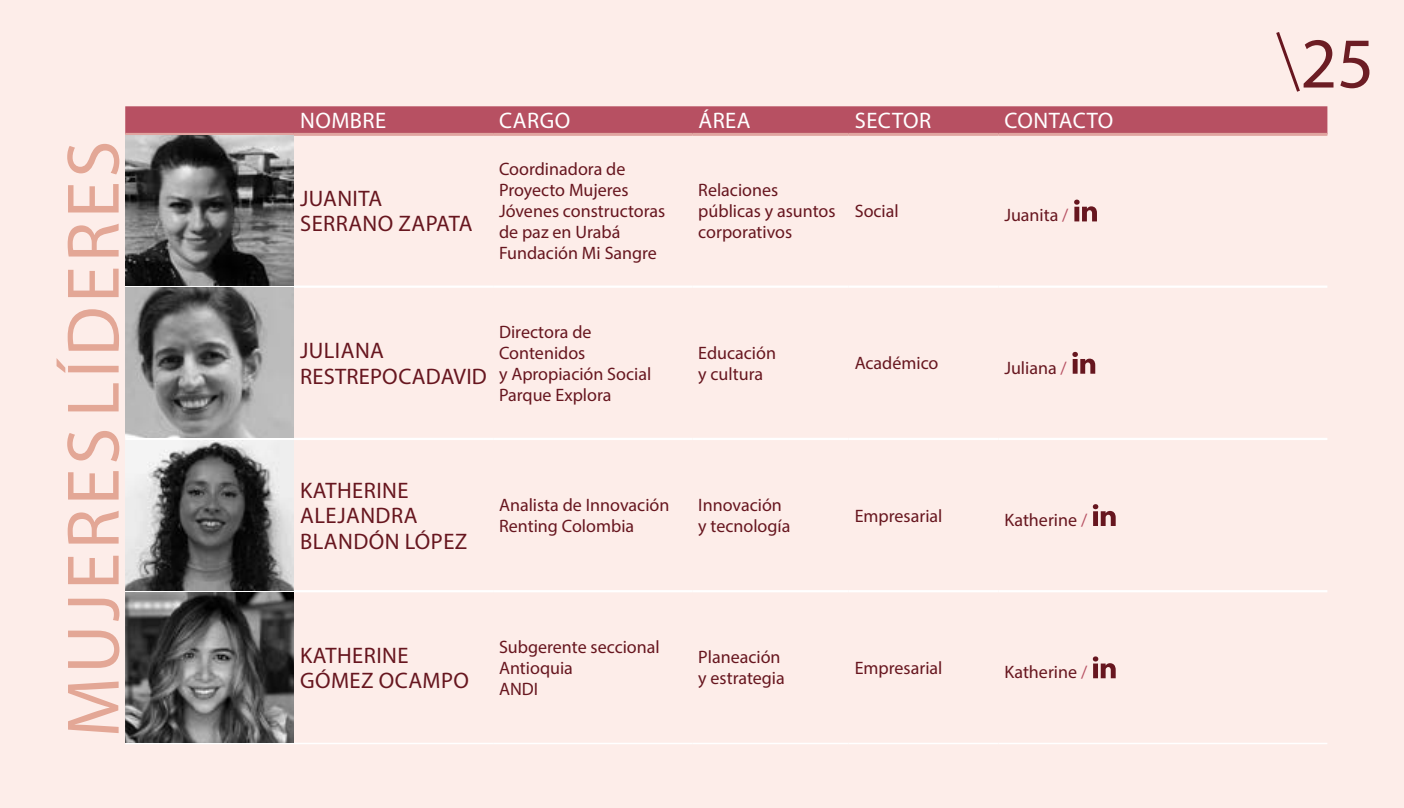
<style>
.page{position:relative;width:1404px;height:808px;background:#fff}
.page>*{position:absolute;margin:0;border:0;box-sizing:border-box;transform-origin:0 0}
.t1{font:75px "Myriad Pro";letter-spacing:.05em;color:#e3a796}
.t2{font:72px "Myriad Pro";color:#6c1d24}
.t3{font:22.5px/25.5px "Myriad Pro";letter-spacing:.02em;color:#67161f}
.t4{font:22.5px "Myriad Pro";letter-spacing:.02em;color:#fff}
.t5{font:18px/21px "Myriad Pro";color:#67161f}
.s1{color:#b75062}
</style>
<div class="page">
<div style="left:0;top:0;width:1403px;height:808px;background:#fdede9"></div>
<svg style="left:1276px;top:32px;width:24px;height:60px"></svg>
<svg style="left:125px;top:106px;width:1202px;height:27px;background:#b75263"></svg>
<hr style="left:125px;top:133px;width:169px;height:3px;background:#e0a5a0">
<hr style="left:294px;top:133px;width:199px;height:3px;background:#e0a5a0">
<hr style="left:493px;top:133px;width:199px;height:3px;background:#e0a5a0">
<hr style="left:692px;top:133px;width:156px;height:3px;background:#e0a5a0">
<hr style="left:848px;top:133px;width:150px;height:3px;background:#e0a5a0">
<hr style="left:998px;top:133px;width:329px;height:3px;background:#e0a5a0">
<hr style="left:125px;top:743px;width:169px;height:1px;background:#fff">
<hr style="left:294px;top:743px;width:199px;height:1px;background:#fff">
<hr style="left:493px;top:743px;width:199px;height:1px;background:#fff">
<hr style="left:692px;top:743px;width:156px;height:1px;background:#fff">
<hr style="left:848px;top:743px;width:150px;height:1px;background:#fff">
<hr style="left:998px;top:743px;width:329px;height:1px;background:#fff">
<hr style="left:125px;top:285px;width:169px;height:3px;background:#fff">
<hr style="left:294px;top:285px;width:199px;height:3px;background:#fff">
<hr style="left:493px;top:285px;width:199px;height:3px;background:#fff">
<hr style="left:692px;top:285px;width:156px;height:3px;background:#fff">
<hr style="left:848px;top:285px;width:150px;height:3px;background:#fff">
<hr style="left:998px;top:285px;width:329px;height:3px;background:#fff">
<hr style="left:125px;top:438px;width:169px;height:2px;background:#fff">
<hr style="left:294px;top:438px;width:199px;height:2px;background:#fff">
<hr style="left:493px;top:438px;width:199px;height:2px;background:#fff">
<hr style="left:692px;top:438px;width:156px;height:2px;background:#fff">
<hr style="left:848px;top:438px;width:150px;height:2px;background:#fff">
<hr style="left:998px;top:438px;width:329px;height:2px;background:#fff">
<hr style="left:125px;top:590px;width:169px;height:2px;background:#fff">
<hr style="left:294px;top:590px;width:199px;height:2px;background:#fff">
<hr style="left:493px;top:590px;width:199px;height:2px;background:#fff">
<hr style="left:692px;top:590px;width:156px;height:2px;background:#fff">
<hr style="left:848px;top:590px;width:150px;height:2px;background:#fff">
<hr style="left:998px;top:590px;width:329px;height:2px;background:#fff">
<img style="left:125px;top:136px;width:169px;height:149px">
<svg style="left:1074px;top:200px;width:22px;height:21px"></svg>
<img style="left:125px;top:288px;width:169px;height:150px">
<svg style="left:1072px;top:352px;width:23px;height:22px"></svg>
<img style="left:125px;top:440px;width:169px;height:150px">
<svg style="left:1092px;top:504px;width:23px;height:22px"></svg>
<img style="left:125px;top:592px;width:169px;height:151px">
<svg style="left:1092px;top:656px;width:23px;height:22px"></svg>
<h1 class="t1" style="left:47px;top:737px;width:598px;rotate:-90deg">MUJERES LÍDERES</h1>
<p class="t4" style="left:300px;top:107px;width:88px">NOMBRE</p>
<p class="t4" style="left:499px;top:107px;width:72px">CARGO</p>
<p class="t4" style="left:698px;top:107px;width:54px">ÁREA</p>
<p class="t4" style="left:854px;top:107px;width:78px">SECTOR</p>
<p class="t4" style="left:1004px;top:107px;width:110px">CONTACTO</p>
<p class="t3" style="left:300px;top:185px;width:174px">JUANITA<br>SERRANO ZAPATA</p>
<p class="t5" style="left:499px;top:158px;width:168px">Coordinadora de<br>Proyecto Mujeres<br>Jóvenes constructoras de paz en Urabá<br>Fundación Mi Sangre</p>
<p class="t3" style="left:300px;top:337px;width:188px">JULIANA<br>RESTREPO CADAVID</p>
<p class="t5" style="left:499px;top:321px;width:154px">Directora de<br>Contenidos<br>y Apropiación Social<br>Parque Explora</p>
<p class="t5" style="left:698px;top:179px;width:139px">Relaciones públicas y asuntos corporativos</p>
<p class="t5" style="left:854px;top:200px;width:46px">Social</p>
<p class="t5" style="left:1004px;top:205px;width:66px">Juanita <span class="s1">/</span></p>
<p class="t5" style="left:698px;top:342px;width:79px">Educación y cultura</p>
<p class="t5" style="left:854px;top:352px;width:85px">Académico</p>
<p class="t5" style="left:1004px;top:357px;width:64px">Juliana <span class="s1">/</span></p>
<p class="t3" style="left:300px;top:477px;width:169px">KATHERINE<br>ALEJANDRA<br>BLANDÓN LÓPEZ</p>
<p class="t5" style="left:499px;top:494px;width:172px">Analista de Innovación<br>Renting Colombia</p>
<p class="t5" style="left:698px;top:494px;width:94px">Innovación y tecnología</p>
<p class="t5" style="left:854px;top:505px;width:89px">Empresarial</p>
<p class="t5" style="left:1004px;top:509px;width:84px">Katherine <span class="s1">/</span></p>
<p class="t3" style="left:300px;top:642px;width:170px">KATHERINE<br>GÓMEZ OCAMPO</p>
<p class="t5" style="left:499px;top:636px;width:162px">Subgerente seccional<br>Antioquia<br>ANDI</p>
<p class="t5" style="left:698px;top:646px;width:88px">Planeación y estrategia</p>
<p class="t5" style="left:854px;top:657px;width:89px">Empresarial</p>
<p class="t5" style="left:1004px;top:661px;width:84px">Katherine <span class="s1">/</span></p>
<h2 class="t2" style="left:1300px;top:19px;width:75px">25</h2>
</div>
